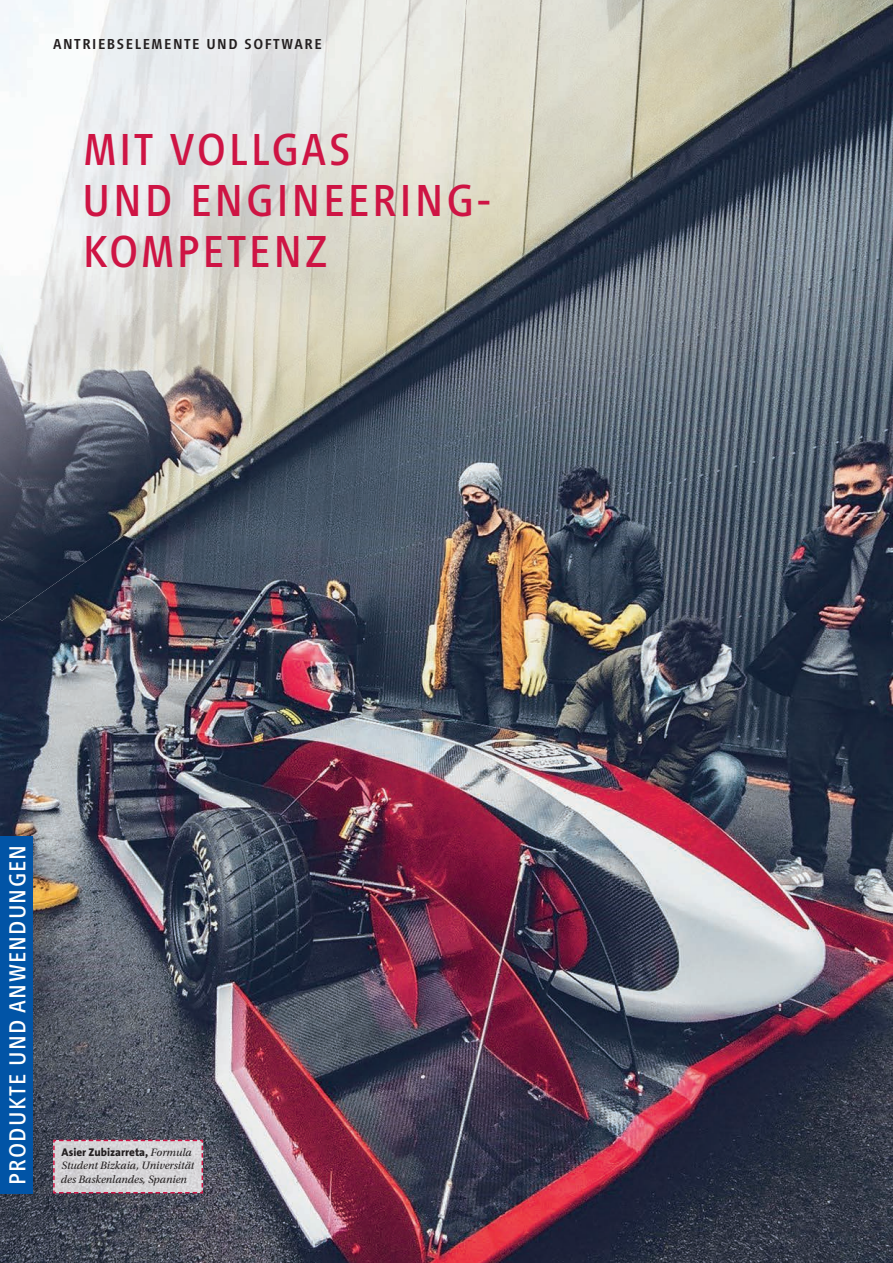
<style>
.page{position:relative;width:893px;height:1263px;background:#fff}
.page>*{position:absolute;margin:0;border:0;box-sizing:border-box;transform-origin:0 0}
.t1{font:46.5px/51px "Vialog LT";letter-spacing:.06em;color:#ce1444}
.t2{font:24px "Vialog LT";letter-spacing:.05em;color:#fff}
.t3{font:500 15px "Vialog LT";letter-spacing:.1em;color:#231f20}
.t4{font:italic 11.25px "Utopia Std";color:#231f20}
.t5{font:800 11.25px "The Sans B8";color:#231f20}
.s1{font-family:"Utopia Std";font-weight:400;font-style:italic}
</style>
<div class="page">
<img style="left:0;top:35px;width:893px;height:1228px">
<img style="left:0;top:0;width:94px;height:621px">
<img style="left:93px;top:0;width:108px;height:557px">
<img style="left:200px;top:0;width:54px;height:482px">
<img style="left:253px;top:0;width:54px;height:445px">
<img style="left:306px;top:0;width:108px;height:408px">
<img style="left:413px;top:0;width:54px;height:333px">
<img style="left:466px;top:0;width:108px;height:296px">
<img style="left:573px;top:0;width:54px;height:221px">
<img style="left:626px;top:0;width:108px;height:184px">
<img style="left:732px;top:0;width:55px;height:109px">
<img style="left:786px;top:0;width:54px;height:72px">
<img style="left:839px;top:0;width:54px;height:35px">
<svg style="left:52px;top:1139px;width:152px;height:55px;background:#cfc6cc"></svg>
<div style="left:0;top:836px;width:33px;height:357px;background:#0154a6"></div>
<h3 class="t3" style="left:53px;top:36px;width:270px">ANTRIEBSELEMENTE UND SOFTWARE</h3>
<h1 class="t1" style="left:82px;top:124px;width:411px">MIT VOLLGAS<br>UND ENGINEERING-<br>KOMPETENZ</h1>
<h2 class="t2" style="left:4px;top:1185px;width:342px;rotate:-90deg">PRODUKTE UND ANWENDUNGEN</h2>
<p class="t5" style="left:62px;top:1146px;width:132px">Asier Zubizarreta, <span class="s1">Formula</span></p>
<p class="t4" style="left:61px;top:1159px;width:134px">Student Bizkaia, Universität</p>
<p class="t4" style="left:61px;top:1173px;width:128px">des Baskenlandes, Spanien</p>
</div>
